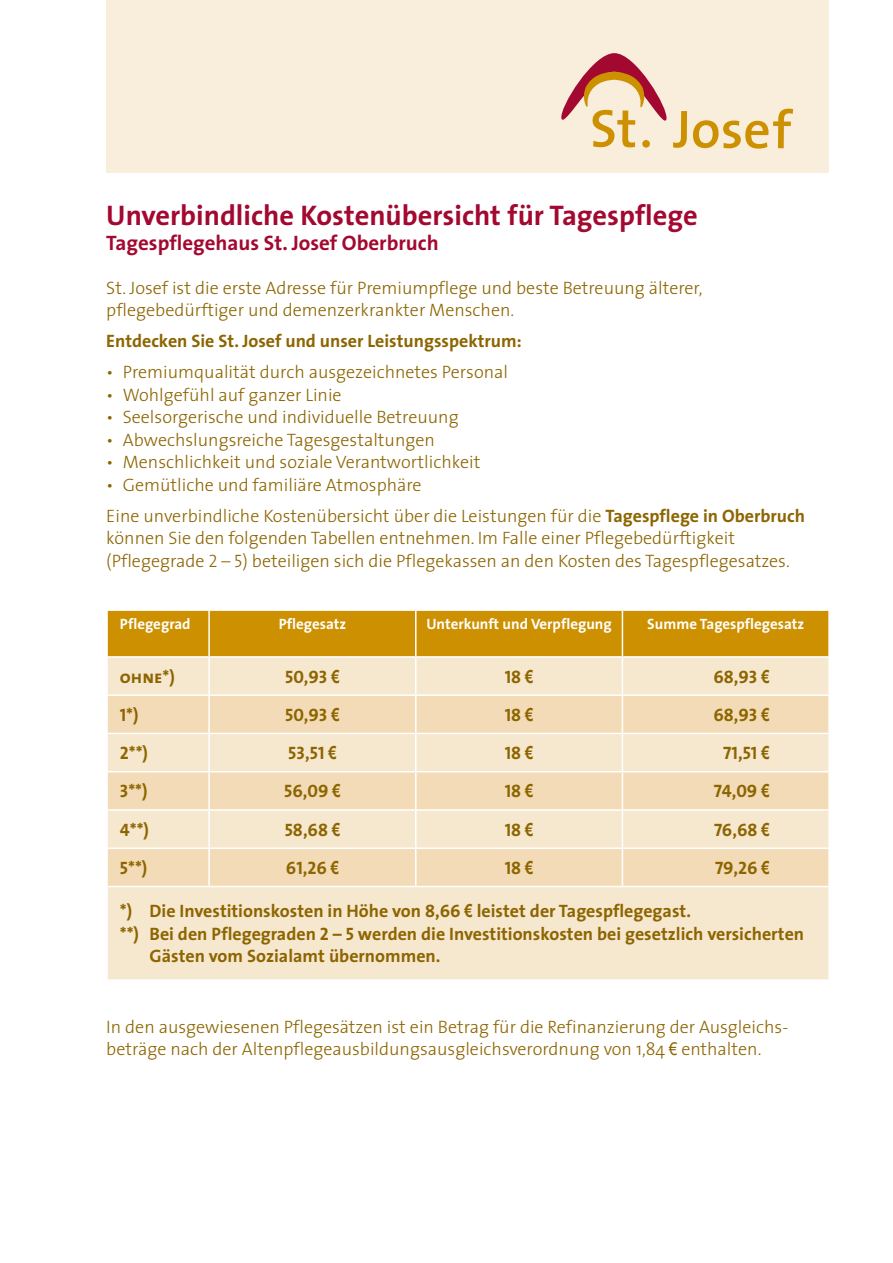
<style>
.page{position:relative;width:893px;height:1263px;background:#fff}
.page>*{position:absolute;margin:0;border:0;box-sizing:border-box;transform-origin:0 0}
.t1{font:700 28.5px "The Sans";color:#a30930}
.t2{font:700 21px "The Sans";color:#a30930}
.t3{font:300 18px/22.5px "The Sans";color:#8d6500}
.t4{font:700 18px "The Sans";color:#8d6500}
.t5{font:18px "The Sans Bold Caps";color:#8d6500}
.t6{font:700 15px "The Sans";color:#fff}
.s1{font-weight:700}
.s2{font-family:"The Sans Light Caps";font-weight:400}
.s3{font-family:"Arial Narrow";font-weight:700}
.s4{font-family:"The Sans Bold Caps";font-weight:400}
.s5{font-family:"Arial Narrow"}
.s6{font-family:"Arial Narrow";font-weight:400}
</style>
<div class="page">
<div style="left:106px;top:0;width:723px;height:172px;background:#f9eddb"></div>
<svg style="left:561px;top:53px;width:232px;height:96px"></svg>
<div style="left:642px;top:140px;width:8px;height:8px;background:#cc9000;border-radius:50%"></div>
<div style="left:108px;top:611px;width:720px;height:45px;background:#cc9000"></div>
<div style="left:108px;top:658px;width:720px;height:36px;background:#f6e7cf"></div>
<div style="left:108px;top:696px;width:720px;height:37px;background:#f2dbb6"></div>
<svg style="left:108px;top:734px;width:720px;height:245px;fill:#f6e7cf"></svg>
<hr style="left:208px;top:611px;width:2px;height:45px;background:#fff">
<hr style="left:415px;top:611px;width:1px;height:45px;background:#fff">
<hr style="left:622px;top:611px;width:1px;height:45px;background:#fff">
<hr style="left:208px;top:658px;width:2px;height:36px;background:#fff">
<hr style="left:415px;top:658px;width:1px;height:36px;background:#fff">
<hr style="left:622px;top:658px;width:1px;height:36px;background:#fff">
<hr style="left:208px;top:696px;width:2px;height:37px;background:#fff">
<hr style="left:415px;top:696px;width:1px;height:37px;background:#fff">
<hr style="left:622px;top:696px;width:1px;height:37px;background:#fff">
<hr style="left:208px;top:734px;width:2px;height:37px;background:#fff">
<hr style="left:415px;top:734px;width:1px;height:37px;background:#fff">
<hr style="left:622px;top:734px;width:1px;height:37px;background:#fff">
<hr style="left:106px;top:771px;width:103px;height:1px;background:#fff">
<hr style="left:209px;top:771px;width:207px;height:1px;background:#fff">
<hr style="left:208px;top:772px;width:2px;height:37px;background:#fff">
<hr style="left:416px;top:771px;width:206px;height:1px;background:#fff">
<hr style="left:415px;top:772px;width:1px;height:37px;background:#fff">
<hr style="left:622px;top:771px;width:208px;height:1px;background:#fff">
<hr style="left:622px;top:772px;width:1px;height:37px;background:#fff">
<hr style="left:106px;top:809px;width:103px;height:2px;background:#fff">
<hr style="left:209px;top:809px;width:207px;height:2px;background:#fff">
<hr style="left:208px;top:811px;width:2px;height:36px;background:#fff">
<hr style="left:416px;top:809px;width:206px;height:2px;background:#fff">
<hr style="left:415px;top:811px;width:1px;height:36px;background:#fff">
<hr style="left:622px;top:809px;width:208px;height:2px;background:#fff">
<hr style="left:622px;top:811px;width:1px;height:36px;background:#fff">
<hr style="left:106px;top:847px;width:103px;height:2px;background:#fff">
<hr style="left:209px;top:847px;width:207px;height:2px;background:#fff">
<hr style="left:208px;top:849px;width:2px;height:37px;background:#fff">
<hr style="left:416px;top:847px;width:206px;height:2px;background:#fff">
<hr style="left:415px;top:849px;width:1px;height:37px;background:#fff">
<hr style="left:622px;top:847px;width:208px;height:2px;background:#fff">
<hr style="left:622px;top:849px;width:1px;height:37px;background:#fff">
<hr style="left:106px;top:886px;width:103px;height:1px;background:#fff">
<hr style="left:209px;top:886px;width:207px;height:1px;background:#fff">
<hr style="left:416px;top:886px;width:206px;height:1px;background:#fff">
<hr style="left:622px;top:886px;width:208px;height:1px;background:#fff">
<h1 class="t1" style="left:106px;top:191px;width:593px">Unverbindliche Kostenübersicht für Tagespflege</h1>
<p class="t2" style="left:106px;top:225px;width:334px">Tagespflegehaus St. Josef Oberbruch</p>
<p class="t3" style="left:106px;top:276px;width:598px">St. Josef ist die erste Adresse für Premiumpflege und beste Betreuung älterer, pflegebedürftiger und demenzerkrankter Menschen.</p>
<p class="t4" style="left:106px;top:326px;width:417px">Entdecken Sie St. Josef und unser Leistungsspektrum:</p>
<p class="t3" style="left:106px;top:360px;width:403px">• Premiumqualität durch ausgezeichnetes Personal</p>
<p class="t3" style="left:106px;top:383px;width:237px">• Wohlgefühl auf ganzer Linie</p>
<p class="t3" style="left:106px;top:405px;width:354px">• Seelsorgerische und individuelle Betreuung</p>
<p class="t3" style="left:106px;top:428px;width:330px">• Abwechslungsreiche Tagesgestaltungen</p>
<p class="t3" style="left:106px;top:450px;width:375px">• Menschlichkeit und soziale Verantwortlichkeit</p>
<p class="t3" style="left:106px;top:468px;width:700px;line-height:31px">• Gemütliche und familiäre Atmosphäre<br>Eine unverbindliche Kostenübersicht über die Leistungen für die <span class="s1">Tagespflege in Oberbruch</span></p>
<p class="t3" style="left:106px;top:526px;width:685px">können Sie den folgenden Tabellen entnehmen. Im Falle einer Pflegebedürftigkeit (Pflegegrade <span class="s2">2 – 5</span>) beteiligen sich die Pflegekassen an den Kosten des Tagespflegesatzes.</p>
<p class="t6" style="left:120px;top:612px;width:72px">Pflegegrad</p>
<p class="t6" style="left:279px;top:612px;width:69px">Pflegesatz</p>
<p class="t6" style="left:426px;top:612px;width:187px">Unterkunft und Verpflegung</p>
<p class="t6" style="left:647px;top:612px;width:158px">Summe Tagespflegesatz</p>
<p class="t5" style="left:120px;top:661px;width:57px">ohne*)</p>
<p class="t5" style="left:285px;top:661px;width:56px">50,93 <span class="s3">€</span></p>
<p class="t5" style="left:505px;top:661px;width:30px">18 <span class="s3">€</span></p>
<p class="t5" style="left:713px;top:661px;width:58px">68,93 <span class="s3">€</span></p>
<p class="t5" style="left:120px;top:700px;width:20px">1*)</p>
<p class="t5" style="left:285px;top:700px;width:56px">50,93 <span class="s3">€</span></p>
<p class="t5" style="left:505px;top:700px;width:30px">18 <span class="s3">€</span></p>
<p class="t5" style="left:713px;top:700px;width:58px">68,93 <span class="s3">€</span></p>
<p class="t5" style="left:120px;top:738px;width:30px">2**)</p>
<p class="t5" style="left:288px;top:738px;width:50px">53,51 <span class="s3">€</span></p>
<p class="t5" style="left:505px;top:738px;width:30px">18 <span class="s3">€</span></p>
<p class="t5" style="left:723px;top:738px;width:48px">71,51 <span class="s3">€</span></p>
<p class="t5" style="left:120px;top:776px;width:29px">3**)</p>
<p class="t5" style="left:284px;top:776px;width:58px">56,09 <span class="s3">€</span></p>
<p class="t5" style="left:505px;top:776px;width:30px">18 <span class="s3">€</span></p>
<p class="t5" style="left:714px;top:776px;width:57px">74,09 <span class="s3">€</span></p>
<p class="t5" style="left:120px;top:814px;width:31px">4**)</p>
<p class="t5" style="left:285px;top:814px;width:57px">58,68 <span class="s3">€</span></p>
<p class="t5" style="left:505px;top:814px;width:30px">18 <span class="s3">€</span></p>
<p class="t5" style="left:714px;top:814px;width:57px">76,68 <span class="s3">€</span></p>
<p class="t5" style="left:120px;top:853px;width:29px">5**)</p>
<p class="t5" style="left:286px;top:853px;width:54px">61,26 <span class="s3">€</span></p>
<p class="t5" style="left:505px;top:853px;width:30px">18 <span class="s3">€</span></p>
<p class="t5" style="left:715px;top:853px;width:56px">79,26 <span class="s3">€</span></p>
<p class="t4" style="left:120px;top:896px;width:573px">*) Die Investitionskosten in Höhe von <span class="s4">8,66</span> <span class="s5">€</span> leistet der Tagespflegegast.</p>
<p class="t4" style="left:120px;top:919px;width:686px">**) Bei den Pflegegraden <span class="s4">2 – 5</span> werden die Investitionskosten bei gesetzlich versicherten</p>
<p class="t4" style="left:150px;top:941px;width:292px">Gästen vom Sozialamt übernommen.</p>
<p class="t3" style="left:106px;top:1014px;width:683px">In den ausgewiesenen Pflegesätzen ist ein Betrag für die Refinanzierung der Ausgleichs&shy;beträge nach der Altenpflegeausbildungsausgleichsverordnung von 1,84 <span class="s6">€</span> enthalten.</p>
</div>
